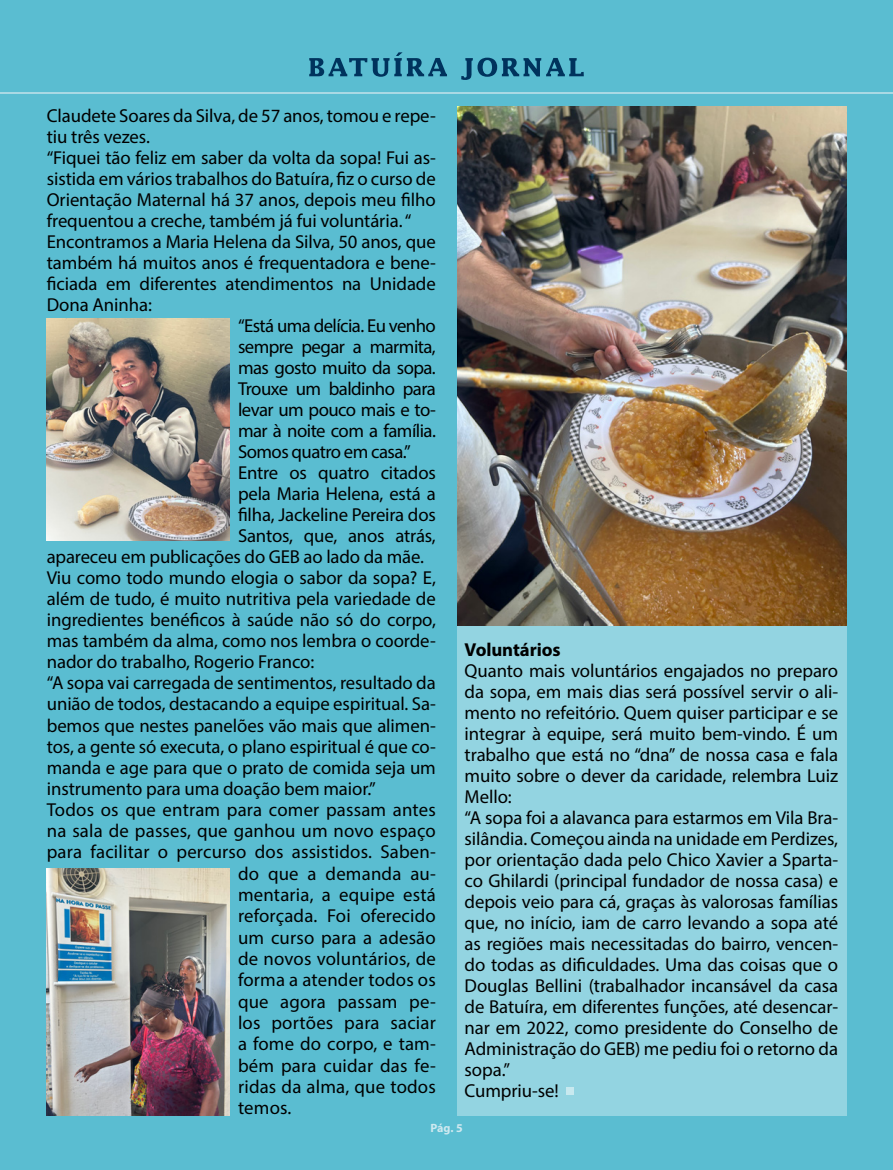
<style>
.page{position:relative;width:893px;height:1170px;background:#fff}
.page>*{position:absolute;margin:0;border:0;box-sizing:border-box;transform-origin:0 0}
.t1{font:18.75px/21px "Myriad Pro";letter-spacing:-.005em;color:#000}
.t2{font:18.75px "Myriad Pro";letter-spacing:-.03em;color:#000}
.t3{font:700 18.75px "Myriad Pro";letter-spacing:-.005em;color:#000}
.t4{font:700 12px "Myriad Pro";color:#cfe9f0}
</style>
<div class="page">
<div style="left:0;top:0;width:893px;height:1169px;background:#5abdd1"></div>
<svg style="left:309px;top:52px;width:138px;height:25px"></svg>
<svg style="left:461px;top:58px;width:123px;height:22px"></svg>
<hr style="left:0;top:93px;width:893px;height:1px;background:#a9d9e4">
<div style="left:457px;top:621px;width:389px;height:494px;background:#93d4e1"></div>
<div style="left:566px;top:1086px;width:8px;height:8px;background:#c8e9ef"></div>
<img style="left:457px;top:106px;width:389px;height:519px">
<img style="left:47px;top:868px;width:183px;height:247px">
<img style="left:47px;top:318px;width:183px;height:222px">
<p class="t1" style="left:47px;top:105px;width:391px">Claudete Soares da Silva, de 57 anos, tomou e repe-</p>
<p class="t1" style="left:47px;top:126px;width:105px">tiu três vezes.</p>
<p class="t1" style="left:47px;top:147px;width:391px">“Fiquei tão feliz em saber da volta da sopa! Fui as-</p>
<p class="t1" style="left:47px;top:168px;width:391px">sistida em vários trabalhos do Batuíra, fiz o curso de</p>
<p class="t1" style="left:47px;top:189px;width:391px">Orientação Maternal há 37 anos, depois meu filho</p>
<p class="t1" style="left:47px;top:210px;width:366px">frequentou a creche, também já fui voluntária. “</p>
<p class="t1" style="left:47px;top:231px;width:391px">Encontramos a Maria Helena da Silva, 50 anos, que</p>
<p class="t1" style="left:47px;top:252px;width:391px">também há muitos anos é frequentadora e bene-</p>
<p class="t1" style="left:47px;top:273px;width:391px">ficiada em diferentes atendimentos na Unidade</p>
<p class="t1" style="left:47px;top:294px;width:107px">Dona Aninha:</p>
<p class="t2" style="left:238px;top:314px;width:199px">“Está uma delícia. Eu venho</p>
<p class="t2" style="left:238px;top:335px;width:199px">sempre pegar a marmita,</p>
<p class="t2" style="left:238px;top:356px;width:199px">mas gosto muito da sopa.</p>
<p class="t2" style="left:238px;top:377px;width:199px">Trouxe um baldinho para</p>
<p class="t2" style="left:238px;top:398px;width:199px">levar um pouco mais e to-</p>
<p class="t2" style="left:238px;top:419px;width:199px">mar à noite com a família.</p>
<p class="t2" style="left:238px;top:440px;width:174px">Somos quatro em casa.”</p>
<p class="t1" style="left:238px;top:462px;width:199px">Entre os quatro citados</p>
<p class="t1" style="left:238px;top:483px;width:199px">pela Maria Helena, está a</p>
<p class="t1" style="left:238px;top:504px;width:199px">filha, Jackeline Pereira dos</p>
<p class="t1" style="left:238px;top:525px;width:199px">Santos, que, anos atrás,</p>
<p class="t1" style="left:47px;top:546px;width:379px">apareceu em publicações do GEB ao lado da mãe.</p>
<p class="t1" style="left:47px;top:567px;width:391px">Viu como todo mundo elogia o sabor da sopa? E,</p>
<p class="t1" style="left:47px;top:588px;width:391px">além de tudo, é muito nutritiva pela variedade de</p>
<p class="t1" style="left:47px;top:609px;width:391px">ingredientes benéficos à saúde não só do corpo,</p>
<p class="t1" style="left:47px;top:630px;width:391px">mas também da alma, como nos lembra o coorde-</p>
<p class="t1" style="left:47px;top:651px;width:269px">nador do trabalho, Rogerio Franco:</p>
<p class="t1" style="left:47px;top:672px;width:391px">“A sopa vai carregada de sentimentos, resultado da</p>
<p class="t1" style="left:47px;top:693px;width:391px">união de todos, destacando a equipe espiritual. Sa-</p>
<p class="t1" style="left:47px;top:714px;width:391px">bemos que nestes panelões vão mais que alimen-</p>
<p class="t1" style="left:47px;top:735px;width:391px">tos, a gente só executa, o plano espiritual é que co-</p>
<p class="t1" style="left:47px;top:756px;width:391px">manda e age para que o prato de comida seja um</p>
<p class="t1" style="left:47px;top:777px;width:330px">instrumento para uma doação bem maior.”</p>
<p class="t1" style="left:47px;top:798px;width:391px">Todos os que entram para comer passam antes</p>
<p class="t1" style="left:47px;top:820px;width:391px">na sala de passes, que ganhou um novo espaço</p>
<p class="t1" style="left:47px;top:841px;width:391px">para facilitar o percurso dos assistidos. Saben-</p>
<p class="t1" style="left:238px;top:862px;width:199px">do que a demanda au-</p>
<p class="t1" style="left:238px;top:883px;width:199px">mentaria, a equipe está</p>
<p class="t1" style="left:238px;top:905px;width:199px">reforçada. Foi oferecido</p>
<p class="t1" style="left:238px;top:926px;width:199px">um curso para a adesão</p>
<p class="t1" style="left:238px;top:947px;width:199px">de novos voluntários, de</p>
<p class="t1" style="left:238px;top:969px;width:199px">forma a atender todos os</p>
<p class="t1" style="left:238px;top:990px;width:199px">que agora passam pe-</p>
<p class="t1" style="left:238px;top:1011px;width:199px">los portões para saciar</p>
<p class="t1" style="left:238px;top:1033px;width:199px">a fome do corpo, e tam-</p>
<p class="t1" style="left:238px;top:1054px;width:199px">bém para cuidar das fe-</p>
<p class="t1" style="left:238px;top:1075px;width:199px">ridas da alma, que todos</p>
<p class="t1" style="left:238px;top:1096px;width:55px">temos.</p>
<p class="t3" style="left:465px;top:637px;width:97px">Voluntários</p>
<p class="t1" style="left:465px;top:659px;width:375px">Quanto mais voluntários engajados no preparo da sopa, em mais dias será possível servir o ali&shy;mento no refeitório. Quem quiser participar e se integrar à equipe, será muito bem-vindo. É um trabalho que está no “dna” de nossa casa e fala muito sobre o dever da caridade, relembra Luiz Mello:<br>“A sopa foi a alavanca para estarmos em Vila Bra&shy;silândia. Começou ainda na unidade em Perdizes, por orientação dada pelo Chico Xavier a Sparta&shy;co Ghilardi (principal fundador de nossa casa) e depois veio para cá, graças às valorosas famílias que, no início, iam de carro levando a sopa até as regiões mais necessitadas do bairro, vencen&shy;do todas as dificuldades. Uma das coisas que o Douglas Bellini (trabalhador incansável da casa de Batuíra, em diferentes funções, até desencar&shy;nar em 2022, como presidente do Conselho de Administração do GEB) me pediu foi o retorno da sopa.”<br>Cumpriu-se!</p>
<p class="t4" style="left:430px;top:1120px;width:34px">Pág. 5</p>
</div>
